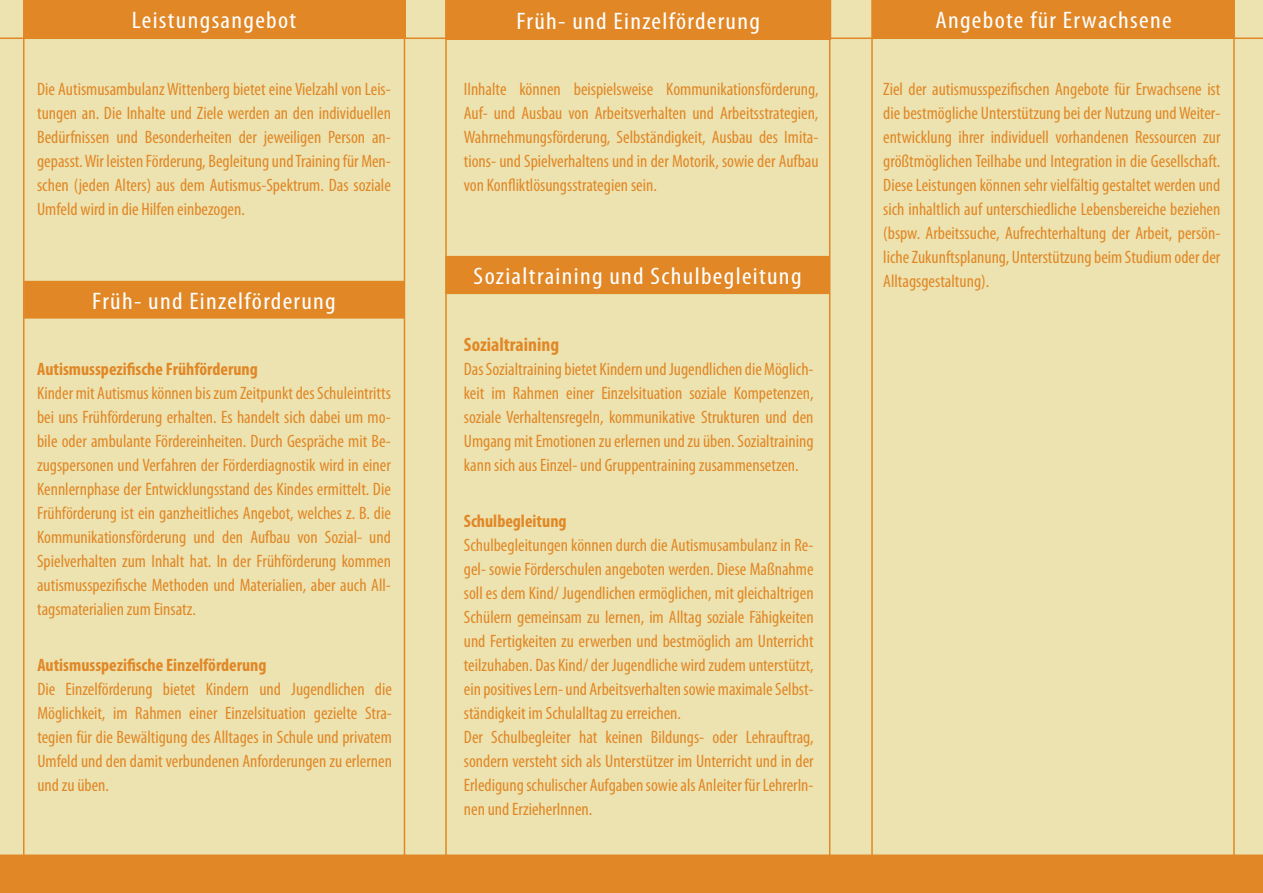
<style>
.page{position:relative;width:1263px;height:893px;background:#fff}
.page>*{position:absolute;margin:0;border:0;box-sizing:border-box;transform-origin:0 0}
.t1{font:condensed 24px "Myriad Pro";letter-spacing:.05em;color:#fff;scale:1.1 1}
.t2{font:700 condensed 19.5px "Myriad Pro";color:#e18726}
.t3{font:condensed 18px/24px "Myriad Pro";color:#e18726;text-align:justify}
.t4{font:700 condensed 18px "Myriad Pro";color:#e18726}
</style>
<div class="page">
<div style="left:0;top:0;width:1263px;height:854px;background:#ece3b0"></div>
<hr style="left:0;top:38px;width:1263px;height:1px;background:#e18726">
<div style="left:0;top:854px;width:1263px;height:39px;background:#e18726"></div>
<hr style="left:23px;top:0;width:2px;height:893px;background:#e18726">
<hr style="left:404px;top:0;width:1px;height:893px;background:#e18726">
<hr style="left:829px;top:0;width:1px;height:893px;background:#e18726">
<hr style="left:1233px;top:0;width:2px;height:893px;background:#e18726">
<hr style="left:871px;top:0;width:2px;height:893px;background:#e18726">
<hr style="left:445px;top:0;width:2px;height:893px;background:#e18726">
<div style="left:23px;top:0;width:382px;height:38px;background:#e18726"></div>
<div style="left:872px;top:0;width:363px;height:38px;background:#e18726"></div>
<div style="left:446px;top:0;width:384px;height:39px;background:#e18726"></div>
<div style="left:445px;top:0;width:386px;height:40px;border:2px solid #e18726"></div>
<div style="left:25px;top:282px;width:378px;height:36px;background:#e18726"></div>
<div style="left:24px;top:281px;width:380px;height:38px;border:2px solid #e18726"></div>
<div style="left:446px;top:257px;width:383px;height:36px;background:#e18726"></div>
<div style="left:445px;top:256px;width:385px;height:38px;border:2px solid #e18726"></div>
<p class="t1" style="left:132px;top:6px;width:151px">Leistungsangebot</p>
<p class="t1" style="left:935px;top:6px;width:216px">Angebote für Erwachsene</p>
<p class="t1" style="left:516px;top:6px;width:223px">Früh- und Einzelförderung</p>
<p class="t3" style="left:37px;top:77px;width:355px">Die Autismusambulanz Wittenberg bietet eine Vielzahl von Leis&shy;tungen an. Die Inhalte und Ziele werden an den individuellen Bedürfnissen und Besonderheiten der jeweiligen Person an&shy;gepasst. Wir leisten Förderung, Begleitung und Training für Men&shy;schen (jeden Alters) aus dem Autismus-Spektrum. Das soziale Umfeld wird in die Hilfen einbezogen.</p>
<p class="t3" style="left:464px;top:77px;width:356px">IInhalte können beispielsweise Kommunikationsförderung, Auf- und Ausbau von Arbeitsverhalten und Arbeitsstrategien, Wahrnehmungsförderung, Selbständigkeit, Ausbau des Imita&shy;tions- und Spielverhaltens und in der Motorik, sowie der Aufbau von Konfliktlösungsstrategien sein.</p>
<p class="t1" style="left:92px;top:286px;width:223px">Früh- und Einzelförderung</p>
<p class="t4" style="left:37px;top:358px;width:222px">Autismusspezifische Frühförderung</p>
<p class="t3" style="left:37px;top:381px;width:355px">Kinder mit Autismus können bis zum Zeitpunkt des Schuleintritts bei uns Frühförderung erhalten. Es handelt sich dabei um mo&shy;bile oder ambulante Fördereinheiten. Durch Gespräche mit Be&shy;zugspersonen und Verfahren der Förderdiagnostik wird in einer Kennlernphase der Entwicklungsstand des Kindes ermittelt. Die Frühförderung ist ein ganzheitliches Angebot, welches z. B. die Kommunikationsförderung und den Aufbau von Sozial- und Spielverhalten zum Inhalt hat. In der Frühförderung kommen autismusspezifische Methoden und Materialien, aber auch All&shy;tagsmaterialien zum Einsatz.</p>
<p class="t4" style="left:37px;top:654px;width:231px">Autismusspezifische Einzelförderung</p>
<p class="t3" style="left:37px;top:677px;width:356px">Die Einzelförderung bietet Kindern und Jugendlichen die Möglichkeit, im Rahmen einer Einzelsituation gezielte Stra&shy;tegien für die Bewältigung des Alltages in Schule und privatem Umfeld und den damit verbundenen Anforderungen zu erlernen und zu üben.</p>
<p class="t1" style="left:474px;top:262px;width:300px">Sozialtraining und Schulbegleitung</p>
<p class="t2" style="left:464px;top:332px;width:97px">Sozialtraining</p>
<p class="t3" style="left:464px;top:357px;width:351px">Das Sozialtraining bietet Kindern und Jugendlichen die Möglich&shy;keit im Rahmen einer Einzelsituation soziale Kompetenzen, soziale Verhaltensregeln, kommunikative Strukturen und den Umgang mit Emotionen zu erlernen und zu üben. Sozialtraining kann sich aus Einzel- und Gruppentraining zusammensetzen.</p>
<p class="t4" style="left:464px;top:509px;width:104px">Schulbegleitung</p>
<p class="t3" style="left:464px;top:532px;width:351px">Schulbegleitungen können durch die Autismusambulanz in Re&shy;gel- sowie Förderschulen angeboten werden. Diese Maßnahme soll es dem Kind/ Jugendlichen ermöglichen, mit gleichaltrigen Schülern gemeinsam zu lernen, im Alltag soziale Fähigkeiten und Fertigkeiten zu erwerben und bestmöglich am Unterricht teilzuhaben. Das Kind/ der Jugendliche wird zudem unterstützt, ein positives Lern- und Arbeitsverhalten sowie maximale Selbst&shy;ständigkeit im Schulalltag zu erreichen.</p>
<p class="t3" style="left:464px;top:724px;width:351px">Der Schulbegleiter hat keinen Bildungs- oder Lehrauftrag, sondern versteht sich als Unterstützer im Unterricht und in der Erledigung schulischer Aufgaben sowie als Anleiter für LehrerIn&shy;nen und ErzieherInnen.</p>
<p class="t3" style="left:883px;top:77px;width:339px">Ziel der autismusspezifischen Angebote für Erwachsene ist die bestmögliche Unterstützung bei der Nutzung und Weiter&shy;entwicklung ihrer individuell vorhandenen Ressourcen zur größtmöglichen Teilhabe und Integration in die Gesellschaft.<br>Diese Leistungen können sehr vielfältig gestaltet werden und sich inhaltlich auf unterschiedliche Lebensbereiche beziehen (bspw. Arbeitssuche, Aufrechterhaltung der Arbeit, persön&shy;liche Zukunftsplanung, Unterstützung beim Studium oder der Alltagsgestaltung).</p>
</div>
